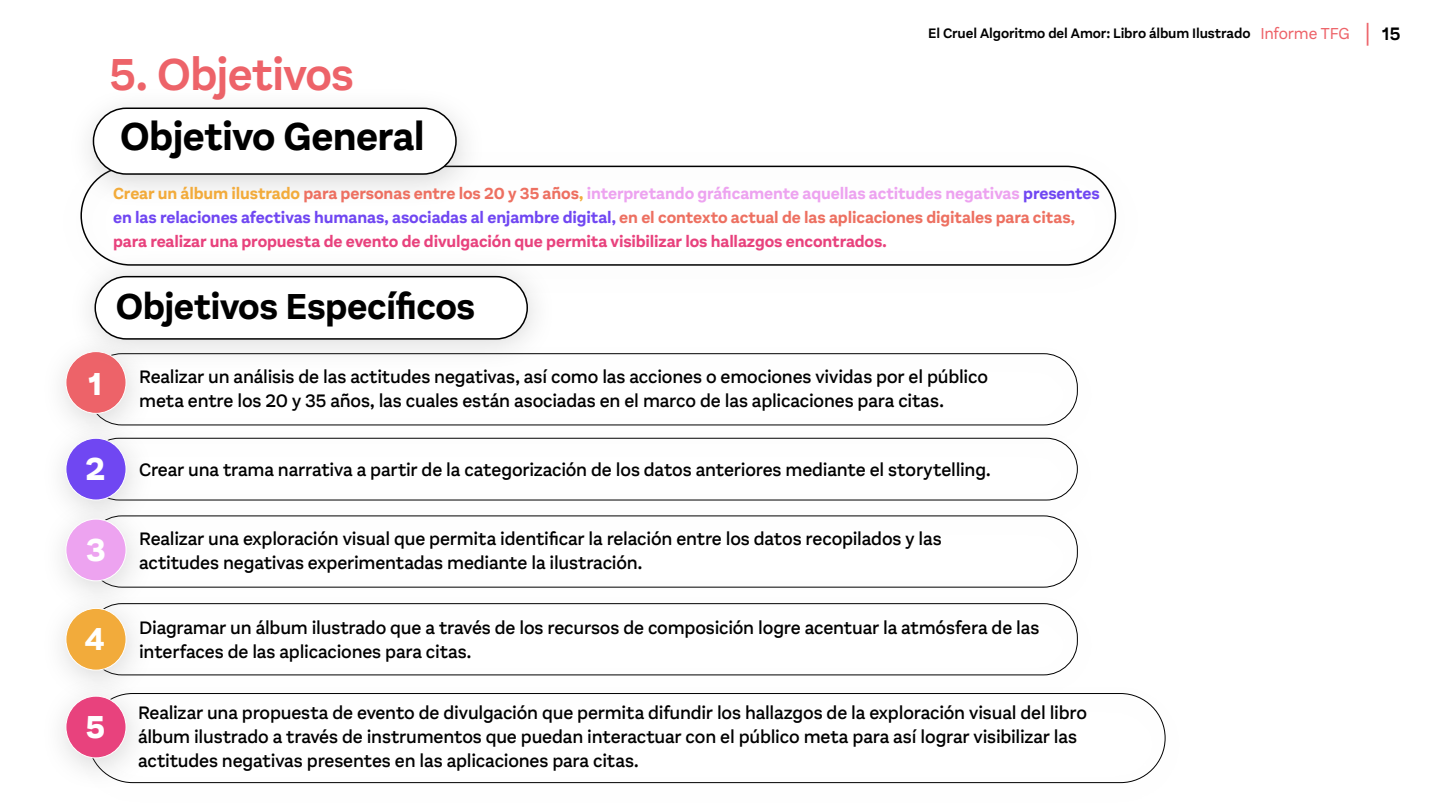
<style>
.page{position:relative;width:1440px;height:810px;background:#fff}
.page>*{position:absolute;margin:0;border:0;box-sizing:border-box;transform-origin:0 0}
.Estilo_de_párrafo_6{font:600 46.5px "Aestetico";letter-spacing:-.015em;color:#ed6369}
.sub3{font:700 40.5px "Aestetico";letter-spacing:-.015em;color:#000}
.sub3-2{font:700 37.5px "Aestetico";letter-spacing:-.015em;color:#000}
.t1{font:800 33px "Aestetico";color:#fff}
.t2{font:500 18.75px/24px "Aestetico";letter-spacing:-.01em;color:#000}
.t3{font:700 16.65px/24px "Aestetico";letter-spacing:-.005em;color:#e8427d}
.t4{font:600 14.25px "Aestetico";letter-spacing:-.005em;color:#000}
.s1{font-weight:400;font-size:16.5px;color:#ed6369}
.s2{font-weight:300;font-size:26.25px;color:#ed6369}
.s3{font-size:18.75px}
.s4{color:#f2ab3b}
.s5{color:#ed7061}
.s6{color:#eda3f0}
.s7{color:#7047f2}
</style>
<div class="page">
<div style="left:80px;top:166px;width:1036px;height:100px;border:2px solid #000;border-radius:49px"></div>
<div style="left:88px;top:438px;width:990px;height:62px;border:1px solid #000;border-radius:31px"></div>
<div style="left:64px;top:495px;width:1042px;height:126px;background:#fff"></div>
<div style="left:88px;top:516px;width:990px;height:72px;border:1px solid #000;border-radius:34px"></div>
<div style="left:64px;top:583px;width:1042px;height:126px;background:#fff"></div>
<div style="left:88px;top:603px;width:990px;height:72px;border:1px solid #000;border-radius:34px"></div>
<div style="left:64px;top:673px;width:1129px;height:137px;background:#fff"></div>
<div style="left:88px;top:693px;width:1077px;height:90px;border:1px solid #000;border-radius:45px"></div>
<div style="left:41px;top:331px;width:114px;height:116px;background:#878787;opacity:.31"></div>
<div style="left:66px;top:352px;width:60px;height:61px;background:#ed6369;border-radius:50%"></div>
<div style="left:66px;top:351px;width:60px;height:63px;border:1px solid #fff;border-radius:50%"></div>
<div style="left:41px;top:417px;width:114px;height:117px;background:#fafafa"></div>
<div style="left:66px;top:438px;width:60px;height:62px;background:#7047f2;border-radius:50%"></div>
<div style="left:66px;top:438px;width:60px;height:62px;border:1px solid #fff;border-radius:50%"></div>
<div style="left:41px;top:498px;width:114px;height:116px;background:#878787;opacity:.31"></div>
<div style="left:66px;top:519px;width:60px;height:62px;background:#eda3f0;border-radius:50%"></div>
<div style="left:66px;top:519px;width:60px;height:62px;border:1px solid #fff;border-radius:50%"></div>
<div style="left:41px;top:588px;width:114px;height:116px;background:#878787;opacity:.31"></div>
<div style="left:66px;top:608px;width:60px;height:62px;background:#f2ab3b;border-radius:50%"></div>
<div style="left:66px;top:608px;width:60px;height:63px;border:1px solid #fff;border-radius:50%"></div>
<div style="left:41px;top:675px;width:114px;height:116px;background:#878787;opacity:.31"></div>
<div style="left:66px;top:696px;width:60px;height:62px;background:#e8427d;border-radius:50%"></div>
<div style="left:66px;top:696px;width:60px;height:62px;border:1px solid #fff;border-radius:50%"></div>
<div style="left:68px;top:86px;width:418px;height:123px;background:#878787;opacity:.31"></div>
<div style="left:93px;top:108px;width:363px;height:66px;background:#fff;border-radius:33px"></div>
<div style="left:93px;top:108px;width:364px;height:67px;border:2px solid #000;border-radius:33px"></div>
<div style="left:69px;top:252px;width:487px;height:119px;background:#878787;opacity:.31"></div>
<div style="left:95px;top:277px;width:432px;height:62px;background:#fff;border-radius:31px"></div>
<div style="left:94px;top:276px;width:434px;height:64px;border:2px solid #000;border-radius:31px"></div>
<p class="Estilo_de_párrafo_6" style="left:110px;top:47px;width:246px">5. Objetivos</p>
<p class="sub3" style="left:120px;top:113px;width:306px">Objetivo General</p>
<p class="t4" style="left:928px;top:25px;width:474px">El Cruel Algoritmo del Amor: Libro álbum Ilustrado <span class="s1">Informe TFG</span> <span class="s2">|</span> <span class="s3">15</span></p>
<p class="t3" style="left:113px;top:181px;width:988px"><span class="s4">Crear un álbum ilustrado</span> <span class="s5">para personas entre los 20 y 35 años</span><span class="s4">,</span> <span class="s6">interpretando gráficamente aquellas actitudes negativas</span> <span class="s7">presentes en las relaciones afectivas humanas, asociadas al enjambre digital,</span> <span class="s5">en el contexto actual de las aplicaciones digitales para citas, </span>para realizar una propuesta de evento de divulgación que permita visibilizar los hallazgos encontrados.</p>
<p class="t1" style="left:89px;top:364px;width:16px">1</p>
<p class="sub3-2" style="left:116px;top:284px;width:361px">Objetivos Específicos</p>
<p class="t2" style="left:139px;top:365px;width:850px">Realizar un análisis de las actitudes negativas, así como las acciones o emociones vividas por el público meta entre los 20 y 35 años, las cuales están asociadas en el marco de las aplicaciones para citas.</p>
<p class="t1" style="left:85px;top:449px;width:21px">2</p>
<p class="t2" style="left:139px;top:458px;width:853px">Crear una trama narrativa a partir de la categorización de los datos anteriores mediante el storytelling.</p>
<p class="t1" style="left:86px;top:530px;width:21px">3</p>
<p class="t1" style="left:85px;top:619px;width:21px">4</p>
<p class="t1" style="left:86px;top:707px;width:21px">5</p>
<p class="t2" style="left:139px;top:527px;width:804px">Realizar una exploración visual que permita identificar la relación entre los datos recopilados y las actitudes negativas experimentadas mediante la ilustración.</p>
<p class="t2" style="left:139px;top:616px;width:902px">Diagramar un álbum ilustrado que a través de los recursos de composición logre acentuar la atmósfera de las interfaces de las aplicaciones para citas.</p>
<p class="t2" style="left:138px;top:701px;width:950px">Realizar una propuesta de evento de divulgación que permita difundir los hallazgos de la exploración visual del libro álbum ilustrado a través de instrumentos que puedan interactuar con el público meta para así lograr visibilizar las actitudes negativas presentes en las aplicaciones para citas.</p>
</div>
